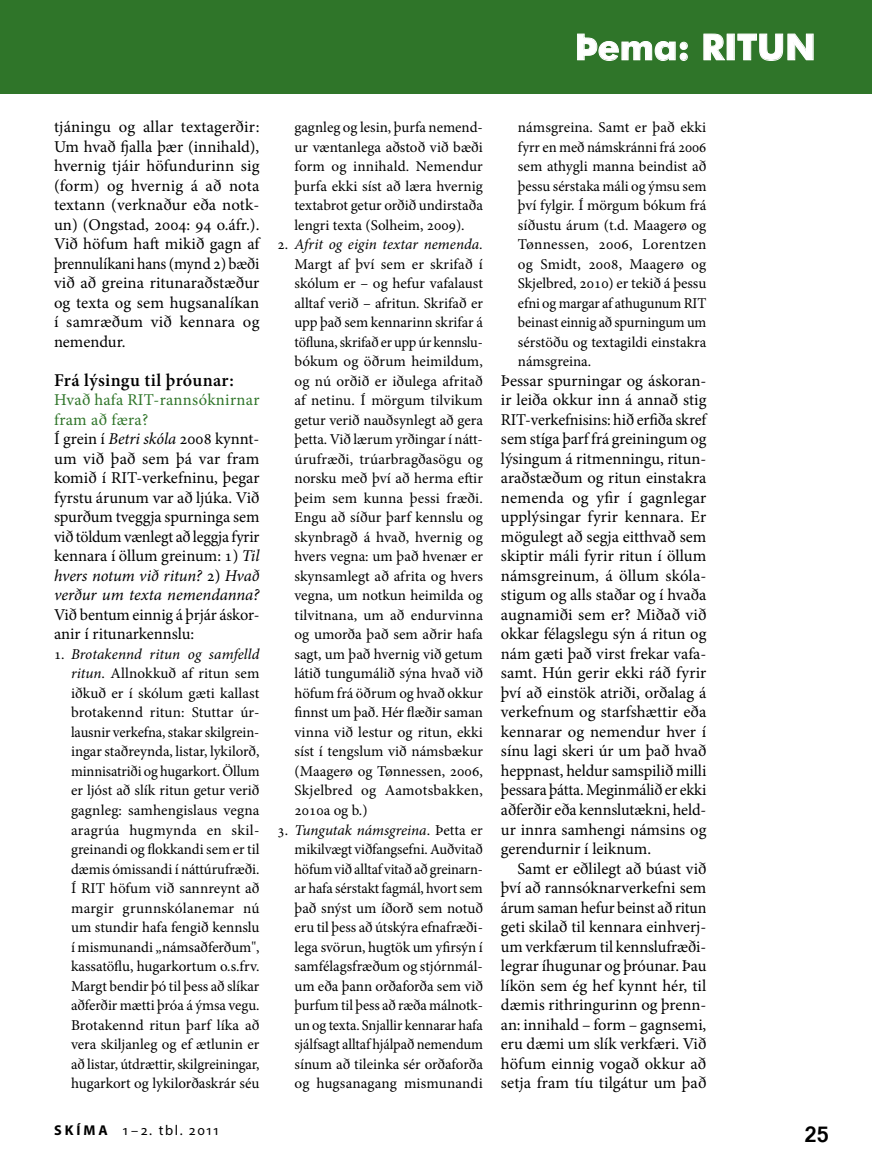
<style>
.page{position:relative;width:872px;height:1170px;background:#fff}
.page>*{position:absolute;margin:0;border:0;box-sizing:border-box;transform-origin:0 0}
.t1{font:700 36px "Futura BT";color:#fff}
.t2{font:700 24px "Vrinda";color:#000}
.t3{font:600 18px "Minion Pro";letter-spacing:.02em;color:#000}
.t4{font:16.5px/19.5px "Minion Pro";color:#000;text-align:justify}
.t5{font:15px/19.5px "Minion Pro";color:#000;text-align:justify}
.t6{font:14.25px "Myriad Pro";letter-spacing:.12em;color:#000}
.s1{color:#2f7529}
.s2{font-style:italic}
.s3{font-weight:700}
</style>
<div class="page">
<div style="left:0;top:0;width:872px;height:94px;background:#2f7529"></div>
<svg style="left:577px;top:33px;width:111px;height:28px"></svg>
<svg style="left:703px;top:33px;width:22px;height:28px"></svg>
<div style="left:727px;top:34px;width:7px;height:26px;border:1px solid #fff"></div>
<svg style="left:737px;top:33px;width:77px;height:28px"></svg>
<h1 class="t1" style="left:575px;top:25px;width:242px">Þema: RITUN</h1>
<p class="t4" style="left:54px;top:117px;width:207px">tjáningu og allar textagerðir:<br>Um hvað fjalla þær (innihald), hvernig tjáir höfundurinn sig (form) og hvernig á að nota textann (verknaður eða notk&shy;un) (Ongstad, 2004: 94 o.áfr.).<br>Við höfum haft mikið gagn af þrennulíkani hans (mynd 2) bæði við að greina ritunaraðstæður og texta og sem hugsanalíkan í samræðum við kennara og nemendur.</p>
<p class="t3" style="left:54px;top:367px;width:181px">Frá lýsingu til þróunar:</p>
<p class="t4" style="left:54px;top:390px;width:207px;text-align:left"><span class="s1">Hvað hafa RIT-rannsóknirnar fram að færa?<br></span>Í grein í <span class="s2">Betri skóla</span> 2008 kynnt&shy;um við það sem þá var fram komið í RIT-verkefninu, þegar fyrstu árunum var að ljúka. Við spurðum tveggja spurninga sem við töldum vænlegt að leggja fyrir kennara í öllum greinum: 1) <span class="s2">Til hvers notum við ritun?</span> 2) <span class="s2">Hvað verður um texta nemendanna?</span></p>
<p class="t4" style="left:54px;top:605px;width:207px">Við bentum einnig á þrjár áskor&shy;anir í ritunarkennslu:</p>
<p class="t5" style="left:71px;top:644px;width:190px;text-indent:-17px">1. <span class="s2">Brotakennd ritun og samfelld ritun</span>. Allnokkuð af ritun sem iðkuð er í skólum gæti kallast brotakennd ritun: Stuttar úr&shy;lausnir verkefna, stakar skilgrein&shy;ingar staðreynda, listar, lykilorð, minnisatriði og hugarkort. Öllum er ljóst að slík ritun getur verið gagnleg: samhengislaus vegna aragrúa hugmynda en skil&shy;greinandi og flokkandi sem er til dæmis ómissandi í náttúrufræði.<br>Í RIT höfum við sannreynt að margir grunnskólanemar nú um stundir hafa fengið kennslu í mismunandi „námsaðferðum", kassatöflu, hugarkortum o.s.frv.<br>Margt bendir þó til þess að slíkar aðferðir mætti þróa á ýmsa vegu.<br>Brotakennd ritun þarf líka að vera skiljanleg og ef ætlunin er að listar, útdrættir, skilgreiningar, hugarkort og lykilorðaskrár séu</p>
<p class="t5" style="left:294px;top:118px;width:190px">gagnleg og lesin, þurfa nemend&shy;ur væntanlega aðstoð við bæði form og innihald. Nemendur þurfa ekki síst að læra hvernig textabrot getur orðið undirstaða lengri texta (Solheim, 2009).</p>
<p class="t5" style="left:294px;top:235px;width:190px;text-indent:-17px">2. <span class="s2">Afrit og eigin textar nemenda.<br></span>Margt af því sem er skrifað í skólum er – og hefur vafalaust alltaf verið – afritun. Skrifað er upp það sem kennarinn skrifar á töfluna, skrifað er upp úr kennslu&shy;bókum og öðrum heimildum, og nú orðið er iðulega afritað af netinu. Í mörgum tilvikum getur verið nauðsynlegt að gera þetta. Við lærum yrðingar í nátt&shy;úrufræði, trúarbragðasögu og norsku með því að herma eftir þeim sem kunna þessi fræði.<br>Engu að síður þarf kennslu og skynbragð á hvað, hvernig og hvers vegna: um það hvenær er skynsamlegt að afrita og hvers vegna, um notkun heimilda og tilvitnana, um að endurvinna og umorða það sem aðrir hafa sagt, um það hvernig við getum látið tungumálið sýna hvað við höfum frá öðrum og hvað okkur finnst um það. Hér flæðir saman vinna við lestur og ritun, ekki síst í tengslum við námsbækur (Maagerø og Tønnessen, 2006, Skjelbred og Aamotsbakken, 2010a og b.)</p>
<p class="t5" style="left:294px;top:820px;width:190px;text-indent:-17px">3. <span class="s2">Tungutak námsgreina</span>. Þetta er mikilvægt viðfangsefni. Auðvitað höfum við alltaf vitað að greinarn&shy;ar hafa sérstakt fagmál, hvort sem það snýst um íðorð sem notuð eru til þess að útskýra efnafræði&shy;lega svörun, hugtök um yfirsýn í samfélagsfræðum og stjórnmál&shy;um eða þann orðaforða sem við þurfum til þess að ræða málnotk&shy;un og texta. Snjallir kennarar hafa sjálfsagt alltaf hjálpað nemendum sínum að tileinka sér orðaforða og hugsanagang mismunandi</p>
<p class="t5" style="left:518px;top:118px;width:190px">námsgreina. Samt er það ekki fyrr en með námskránni frá 2006 sem athygli manna beindist að þessu sérstaka máli og ýmsu sem því fylgir. Í mörgum bókum frá síðustu árum (t.d. Maagerø og Tønnessen, 2006, Lorentzen og Smidt, 2008, Maagerø og Skjelbred, 2010) er tekið á þessu efni og margar af athugunum RIT beinast einnig að spurningum um sérstöðu og textagildi einstakra námsgreina.</p>
<p class="t4" style="left:501px;top:371px;width:207px">Þessar spurningar og áskoran&shy;ir leiða okkur inn á annað stig RIT-verkefnisins: hið erfiða skref sem stíga þarf frá greiningum og lýsingum á ritmenningu, ritun&shy;araðstæðum og ritun einstakra nemenda og yfir í gagnlegar upplýsingar fyrir kennara. Er mögulegt að segja eitthvað sem skiptir máli fyrir ritun í öllum námsgreinum, á öllum skóla&shy;stigum og alls staðar og í hvaða augnamiði sem er? Miðað við okkar félagslegu sýn á ritun og nám gæti það virst frekar vafa&shy;samt. Hún gerir ekki ráð fyrir því að einstök atriði, orðalag á verkefnum og starfshættir eða kennarar og nemendur hver í sínu lagi skeri úr um það hvað heppnast, heldur samspilið milli þessara þátta. Meginmálið er ekki aðferðir eða kennslutækni, held&shy;ur innra samhengi námsins og gerendurnir í leiknum.</p>
<p class="t4" style="left:501px;top:858px;width:207px;text-indent:16px">Samt er eðlilegt að búast við því að rannsóknarverkefni sem árum saman hefur beinst að ritun geti skilað til kennara einhverj&shy;um verkfærum til kennslufræði&shy;legrar íhugunar og þróunar. Þau líkön sem ég hef kynnt hér, til dæmis rithringurinn og þrenn&shy;an: innihald – form – gagnsemi, eru dæmi um slík verkfæri. Við höfum einnig vogað okkur að setja fram tíu tilgátur um það</p>
<p class="t6" style="left:54px;top:1120px;width:166px"><span class="s3">SKÍMA</span> 1–2. tbl. 2011</p>
<h2 class="t2" style="left:804px;top:1118px;width:26px">25</h2>
</div>
